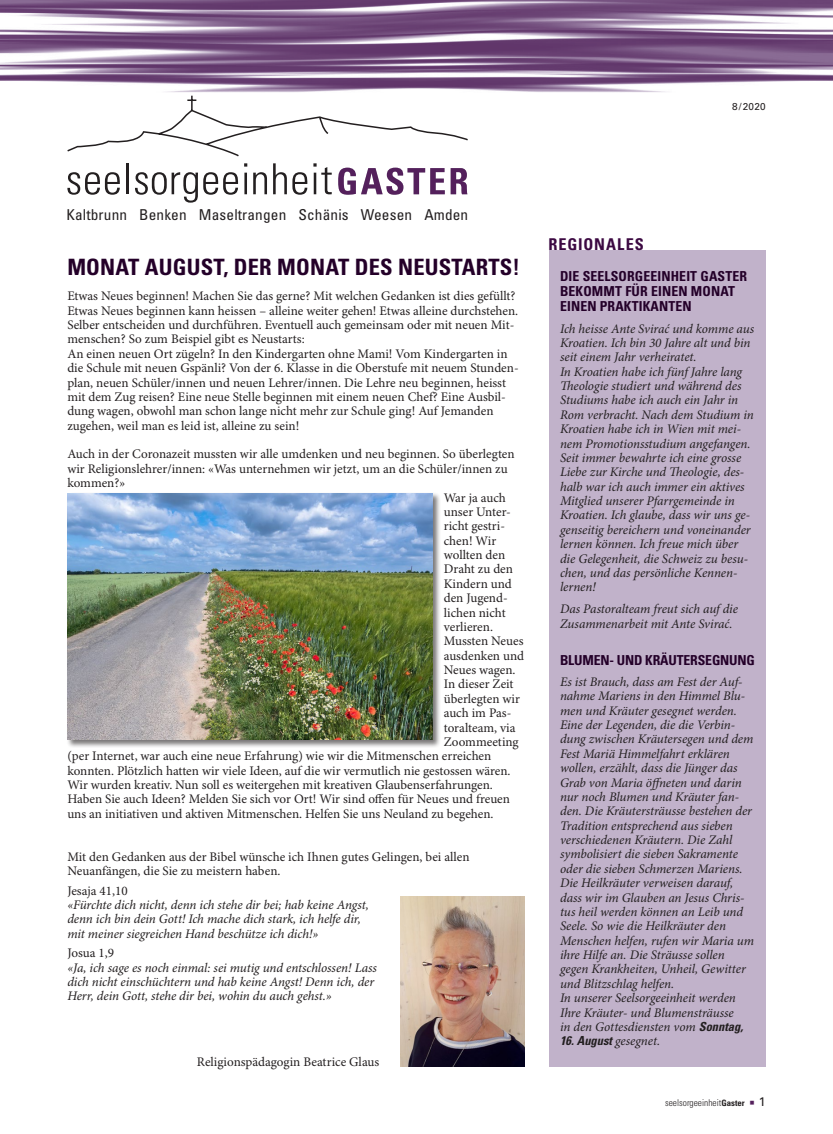
<style>
.page{position:relative;width:833px;height:1134px;background:#fff}
.page>*{position:absolute;margin:0;border:0;box-sizing:border-box;transform-origin:0 0}
.t1{font:700 condensed 22.5px "Univers LT Std";letter-spacing:.01em;color:#240029}
.t2{font:700 condensed 16.25px "Univers LT Std";letter-spacing:.06em;color:#3c0942}
.t3{font:condensed 15px "Univers LT Std";letter-spacing:.01em;color:#231f20}
.t4{font:700 condensed 13.75px/15px "Univers LT Std";letter-spacing:.01em;color:#240029}
.t5{font:700 condensed 13.75px "Univers LT Std";letter-spacing:-.01em;color:#240029}
.t6{font:italic 13.12px/14.4px "Minion Pro";letter-spacing:-.01em;color:#231f20}
.t7{font:13.12px/14.4px "Minion Pro";color:#231f20}
.t8{font:italic 700 condensed 12.5px "Univers LT Std";color:#231f20}
.t9{font:10px "Univers LT Std";color:#231f20}
.t10{font:300 condensed 9.38px "Univers LT Std";color:#231f20}
.s1{font-family:"Univers LT Std";font-weight:700;font-stretch:condensed;font-size:12.5px}
.s2{font-family:"Minion Pro";font-weight:400;font-stretch:normal;font-size:13.12px}
.s3{font-weight:700;font-size:8.75px}
.s4{font-family:"Minion Pro";font-weight:400;font-stretch:normal;font-size:13.12px;color:#54205c}
.s5{font-weight:400;font-stretch:normal;font-size:12.5px}
</style>
<div class="page">
<img style="left:0;top:0;width:833px;height:96px">
<div style="left:66px;top:492px;width:375px;height:256px;background:#231f20;opacity:.6"></div>
<img style="left:67px;top:493px;width:365px;height:246px">
<div style="left:549px;top:250px;width:216px;height:817px;background:#c1b2ca"></div>
<svg style="left:67px;top:96px;width:401px;height:107px"></svg>
<img style="left:400px;top:896px;width:124px;height:171px">
<p class="t9" style="left:732px;top:101px;width:35px">8/2020</p>
<p class="t3" style="left:66px;top:205px;width:403px">Kaltbrunn Benken Maseltrangen Schänis Weesen Amden</p>
<h1 class="t1" style="left:67px;top:253px;width:454px">MONAT AUGUST, DER MONAT DES NEUSTARTS!</h1>
<p class="t7" style="left:67px;top:289px;width:453px">Etwas Neues beginnen! Machen Sie das gerne? Mit welchen Gedanken ist dies gefüllt?<br>Etwas Neues beginnen kann heissen – alleine weiter gehen! Etwas alleine durchstehen.<br>Selber entscheiden und durchführen. Eventuell auch gemeinsam oder mit neuen Mit&shy;menschen? So zum Beispiel gibt es Neustarts:<br>An einen neuen Ort zügeln? In den Kindergarten ohne Mami! Vom Kindergarten in die Schule mit neuen Gspänli? Von der 6. Klasse in die Oberstufe mit neuem Stunden&shy;plan, neuen Schüler/innen und neuen Lehrer/innen. Die Lehre neu beginnen, heisst mit dem Zug reisen? Eine neue Stelle beginnen mit einem neuen Chef? Eine Ausbil&shy;dung wagen, obwohl man schon lange nicht mehr zur Schule ging! Auf Jemanden zugehen, weil man es leid ist, alleine zu sein!</p>
<p class="t7" style="left:67px;top:448px;width:449px">Auch in der Coronazeit mussten wir alle umdenken und neu beginnen. So überlegten</p>
<p class="t7" style="left:67px;top:462px;width:442px">wir Religionslehrer/innen: «Was unternehmen wir jetzt, um an die Schüler/innen zu</p>
<p class="t7" style="left:67px;top:476px;width:59px">kommen?»</p>
<p class="t7" style="left:444px;top:491px;width:64px">War ja auch</p>
<p class="t7" style="left:444px;top:505px;width:69px">unser Unter-</p>
<p class="t7" style="left:444px;top:519px;width:63px">richt gestri-</p>
<p class="t7" style="left:444px;top:534px;width:54px">chen! Wir</p>
<p class="t7" style="left:444px;top:548px;width:63px">wollten den</p>
<p class="t7" style="left:444px;top:563px;width:71px">Draht zu den</p>
<p class="t7" style="left:444px;top:577px;width:69px">Kindern und</p>
<p class="t7" style="left:444px;top:591px;width:65px">den Jugend-</p>
<p class="t7" style="left:444px;top:606px;width:63px">lichen nicht</p>
<p class="t7" style="left:444px;top:620px;width:51px">verlieren.</p>
<p class="t7" style="left:444px;top:634px;width:81px">Mussten Neues</p>
<p class="t7" style="left:444px;top:649px;width:82px">ausdenken und</p>
<p class="t7" style="left:444px;top:663px;width:73px">Neues wagen.</p>
<p class="t7" style="left:444px;top:678px;width:71px">In dieser Zeit</p>
<p class="t7" style="left:444px;top:692px;width:78px">überlegten wir</p>
<p class="t7" style="left:444px;top:706px;width:69px">auch im Pas-</p>
<p class="t7" style="left:444px;top:721px;width:73px">toralteam, via</p>
<p class="t7" style="left:444px;top:735px;width:76px">Zoommeeting</p>
<p class="t7" style="left:67px;top:749px;width:425px">(per Internet, war auch eine neue Erfahrung) wie wir die Mitmenschen erreichen</p>
<p class="t7" style="left:67px;top:764px;width:445px">konnten. Plötzlich hatten wir viele Ideen, auf die wir vermutlich nie gestossen wären.</p>
<p class="t7" style="left:67px;top:778px;width:427px">Wir wurden kreativ. Nun soll es weitergehen mit kreativen Glaubenserfahrungen.</p>
<p class="t7" style="left:67px;top:792px;width:444px">Haben Sie auch Ideen? Melden Sie sich vor Ort! Wir sind offen für Neues und freuen</p>
<p class="t7" style="left:67px;top:807px;width:428px">uns an initiativen und aktiven Mitmenschen. Helfen Sie uns Neuland zu begehen.</p>
<p class="t7" style="left:67px;top:850px;width:404px">Mit den Gedanken aus der Bibel wünsche ich Ihnen gutes Gelingen, bei allen<br>Neuanfängen, die Sie zu meistern haben.</p>
<p class="t7" style="left:67px;top:884px;width:62px">Jesaja 41,10</p>
<p class="t6" style="left:67px;top:898px;width:303px">«Fürchte dich nicht, denn ich stehe dir bei; hab keine Angst, denn ich bin dein Gott! Ich mache dich stark, ich helfe dir, mit meiner siegreichen Hand beschütze ich dich!»</p>
<p class="t7" style="left:67px;top:946px;width:48px">Josua 1,9</p>
<p class="t6" style="left:67px;top:961px;width:311px">«Ja, ich sage es noch einmal: sei mutig und entschlossen! Lass dich nicht einschüchtern und hab keine Angst! Denn ich, der<br>Herr, dein Gott, stehe dir bei, wohin du auch gehst.»</p>
<p class="t7" style="left:197px;top:1055px;width:184px">Religionspädagogin Beatrice Glaus</p>
<p class="t2" style="left:548px;top:234px;width:97px">REGIONALES</p>
<p class="t4" style="left:560px;top:269px;width:188px">DIE SEELSORGEEINHEIT GASTER<br>BEKOMMT FÜR EINEN MONAT<br>EINEN PRAKTIKANTEN</p>
<p class="t6" style="left:560px;top:322px;width:196px">Ich heisse Ante Svirać und komme aus Kroatien. Ich bin 30 Jahre alt und bin seit einem Jahr verheiratet.<br>In Kroatien habe ich fünf Jahre lang Theologie studiert und während des Studiums habe ich auch ein Jahr in Rom verbracht. Nach dem Studium in Kroatien habe ich in Wien mit mei&shy;nem Promotionsstudium angefangen.<br>Seit immer bewahrte ich eine grosse Liebe zur Kirche und Theologie, des&shy;halb war ich auch immer ein aktives Mitglied unserer Pfarrgemeinde in Kroatien. Ich glaube, dass wir uns ge&shy;genseitig bereichern und voneinander lernen können. Ich freue mich über die Gelegenheit, die Schweiz zu besu&shy;chen, und das persönliche Kennen&shy;lernen!</p>
<p class="t6" style="left:560px;top:602px;width:179px">Das Pastoralteam freut sich auf die<br>Zusammenarbeit mit Ante Svirać.</p>
<p class="t5" style="left:560px;top:651px;width:196px">BLUMEN- UND KRÄUTERSEGNUNG</p>
<p class="t6" style="left:560px;top:675px;width:195px">Es ist Brauch, dass am Fest der Auf&shy;nahme Mariens in den Himmel Blu&shy;men und Kräuter gesegnet werden.<br>Eine der Legenden, die die Verbin&shy;dung zwischen Kräutersegen und dem Fest Mariä Himmelfahrt erklären wollen, erzählt, dass die Jünger das Grab von Maria öffneten und darin nur noch Blumen und Kräuter fan&shy;den. Die Kräutersträusse bestehen der Tradition entsprechend aus sieben verschiedenen Kräutern. Die Zahl symbolisiert die sieben Sakramente oder die sieben Schmerzen Mariens.<br>Die Heilkräuter verweisen darauf, dass wir im Glauben an Jesus Chris&shy;tus heil werden können an Leib und Seele. So wie die Heilkräuter den Menschen helfen, rufen wir Maria um ihre Hilfe an. Die Sträusse sollen gegen Krankheiten, Unheil, Gewitter und Blitzschlag helfen.<br>In unserer Seelsorgeeinheit werden Ihre Kräuter- und Blumensträusse<br>in den Gottesdiensten vom <span class="s1">Sonntag,</span></p>
<p class="t8" style="left:560px;top:1033px;width:102px">16. August <span class="s2">gesegnet.</span></p>
<p class="t10" style="left:665px;top:1097px;width:102px">seelsorgeeinheit<span class="s3">Gaster</span> <span class="s4">■</span> <span class="s5">1</span></p>
</div>
